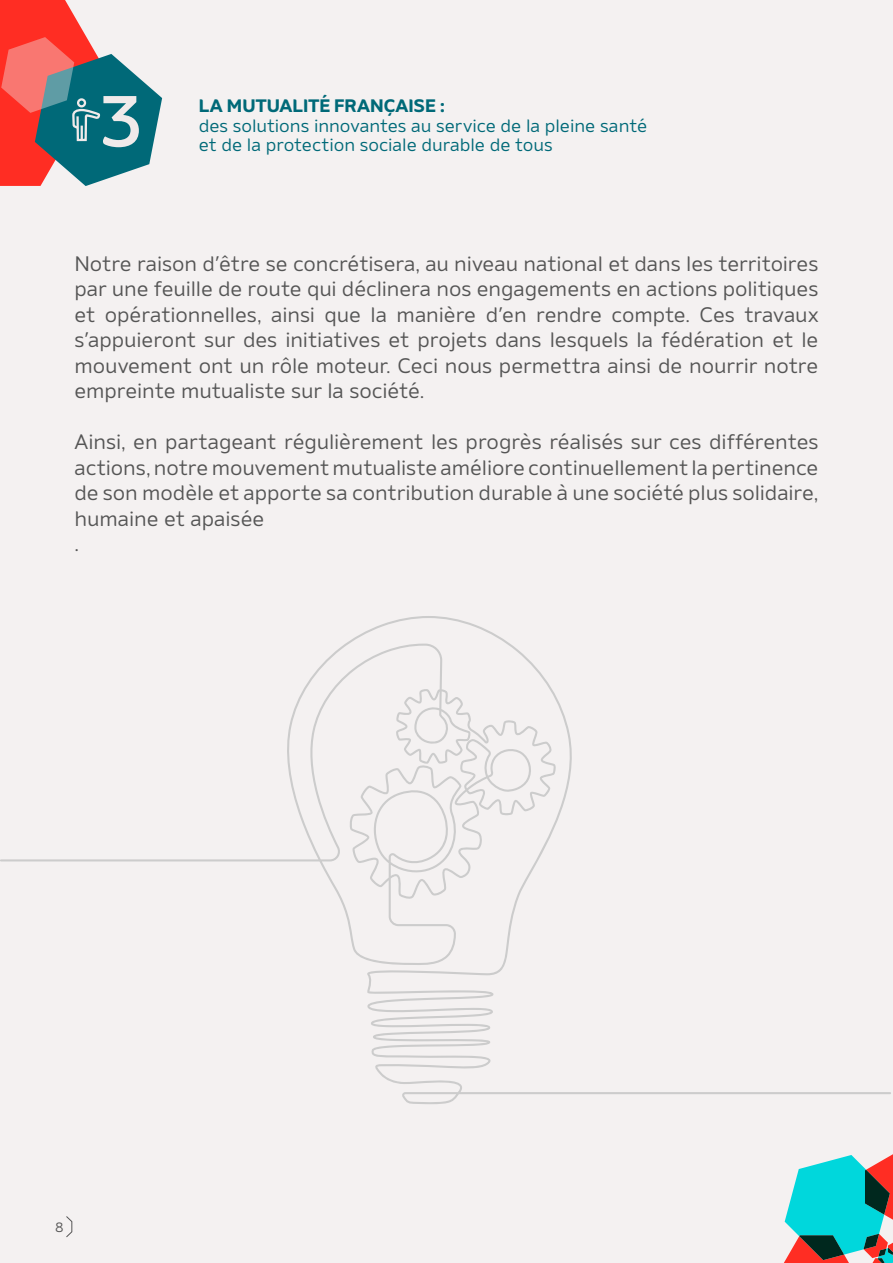
<style>
.page{position:relative;width:893px;height:1263px;background:#f4f1f1}
.page>*{position:absolute;margin:0;border:0;box-sizing:border-box;transform-origin:0 0}
.Inter_Amino_Bold_11{font:500 72px "Amino";color:#f0eaea}
.Texte_courant_10_pt{font:21px/25.5px "Amino";letter-spacing:-.005em;color:#555;text-align:justify}
.Inter_Amino_Bold_11-2{font:18px/19.5px "Amino";letter-spacing:-.005em;color:#006978}
.t1{font:13.5px "Amino";color:#555}
.s1{font-weight:700}
</style>
<div class="page">
<svg style="left:784px;top:1154px;width:109px;height:109px"></svg>
<svg style="left:66px;top:1216px;width:7px;height:22px"></svg>
<svg style="left:0;top:0;width:162px;height:186px"></svg>
<div style="left:77px;top:98px;width:9px;height:9px;border:2px solid #f0eaea;border-radius:50%"></div>
<svg style="left:0;top:616px;width:891px;height:488px"></svg>
<p class="Inter_Amino_Bold_11" style="left:98px;top:78px;width:48px">3</p>
<p class="Inter_Amino_Bold_11-2" style="left:199px;top:96px;width:450px"><span class="s1">LA MUTUALITÉ FRANÇAISE :<br></span>des solutions innovantes au service de la pleine santé</p>
<p class="Inter_Amino_Bold_11-2" style="left:199px;top:135px;width:355px">et de la protection sociale durable de tous</p>
<p class="Texte_courant_10_pt" style="left:74px;top:250px;width:746px">Notre raison d’être se concrétisera, au niveau national et dans les territoires par une feuille de route qui déclinera nos engagements en actions politiques et opérationnelles, ainsi que la manière d’en rendre compte. Ces travaux s’appuieront sur des initiatives et projets dans lesquels la fédération et le mouvement ont un rôle moteur. Ceci nous permettra ainsi de nourrir notre empreinte mutualiste sur la société.</p>
<p class="Texte_courant_10_pt" style="left:74px;top:429px;width:746px">Ainsi, en partageant régulièrement les progrès réalisés sur ces différentes actions, notre mouvement mutualiste améliore continuellement la pertinence de son modèle et apporte sa contribution durable à une société plus solidaire, humaine et apaisée</p>
<p class="Texte_courant_10_pt" style="left:74px;top:531px;width:6px">.</p>
<p class="t1" style="left:55px;top:1219px;width:10px">8</p>
</div>
